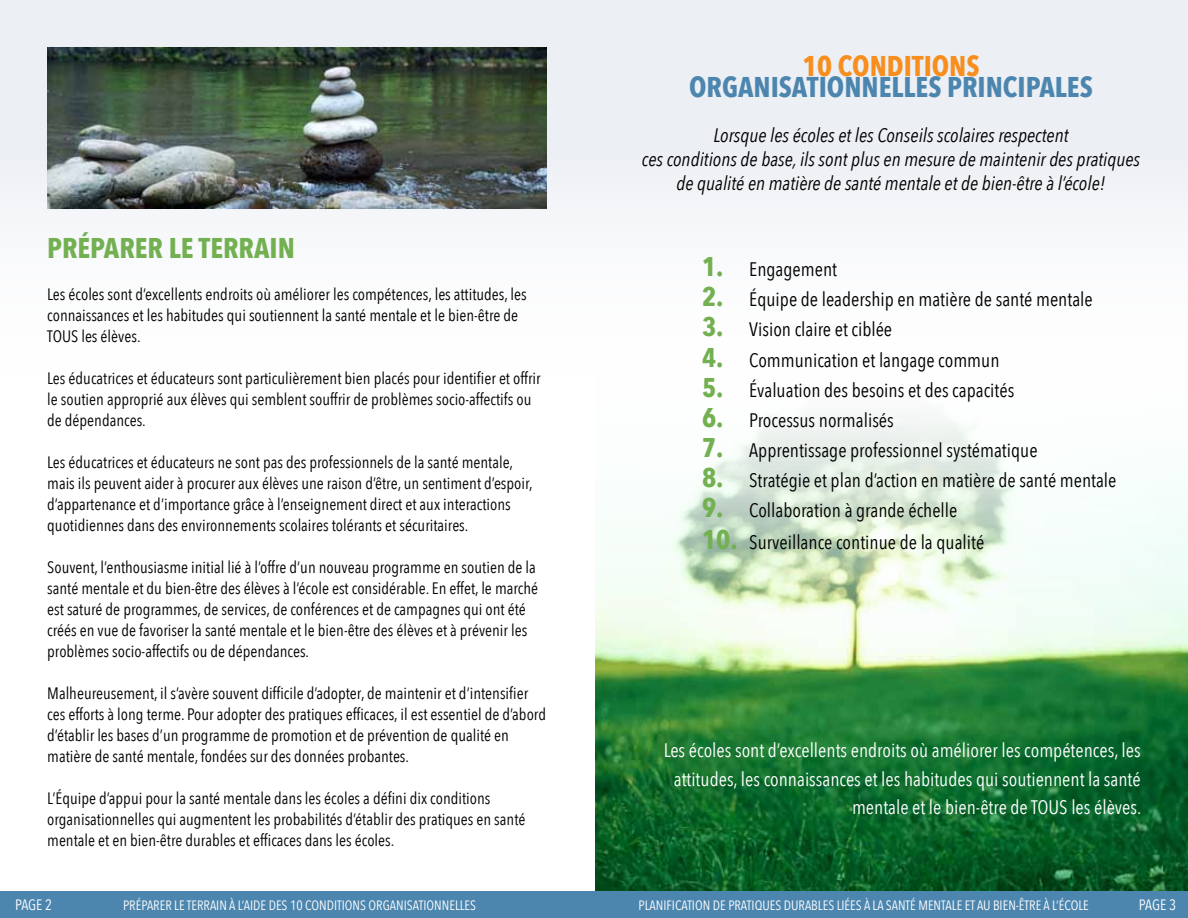
<style>
.page{position:relative;width:1188px;height:918px;background:#fff}
.page>*{position:absolute;margin:0;border:0;box-sizing:border-box;transform-origin:0 0}
.t1{font:700 28.5px "Avenir Next Condensed";color:#4c86af}
.t2{font:700 28.5px "Avenir Next Condensed";color:#73b051}
.t3{font:700 28.5px "Avenir Next Condensed";color:#f78e1e}
.t4{font:19.5px "Avenir Next Condensed";color:#000}
.t5{font:italic 19.5px/24px "Avenir Next Condensed";color:#000;text-align:center}
.t6{font:19.5px/28.5px "Avenir Next Condensed";color:#fff;text-align:right}
.t7{font:16.5px/21px "Avenir Next Condensed";color:#000}
.t8{font:15px "Avenir Next Condensed";letter-spacing:-.005em;color:#fff}
.t9{font:13.5px "Avenir Next Condensed";color:#fff}
.s1{font-weight:700;font-size:27px;color:#73b051}
</style>
<div class="page">
<div style="left:0;top:891px;width:1188px;height:27px;background:#4c86af"></div>
<div style="left:0;top:0;width:1188px;height:390px;background:#f6f7f9"></div>
<img style="left:595px;top:414px;width:593px;height:477px">
<img style="left:47px;top:47px;width:500px;height:161px">
<h1 class="t2" style="left:47px;top:231px;width:249px">PRÉPARER LE TERRAIN</h1>
<p class="t7" style="left:47px;top:283px;width:481px">Les écoles sont d’excellents endroits où améliorer les compétences, les attitudes, les connaissances et les habitudes qui soutiennent la santé mentale et le bien-être de<br>TOUS les élèves.</p>
<p class="t7" style="left:47px;top:367px;width:495px">Les éducatrices et éducateurs sont particulièrement bien placés pour identifier et offrir le soutien approprié aux élèves qui semblent souffrir de problèmes socio-affectifs ou de dépendances.</p>
<p class="t7" style="left:47px;top:451px;width:487px">Les éducatrices et éducateurs ne sont pas des professionnels de la santé mentale, mais ils peuvent aider à procurer aux élèves une raison d’être, un sentiment d’espoir, d’appartenance et d’importance grâce à l’enseignement direct et aux interactions quotidiennes dans des environnements scolaires tolérants et sécuritaires.</p>
<p class="t7" style="left:47px;top:556px;width:492px">Souvent, l’enthousiasme initial lié à l’offre d’un nouveau programme en soutien de la santé mentale et du bien-être des élèves à l’école est considérable. En effet, le marché est saturé de programmes, de services, de conférences et de campagnes qui ont été créés en vue de favoriser la santé mentale et le bien-être des élèves et à prévenir les problèmes socio-affectifs ou de dépendances.</p>
<p class="t7" style="left:47px;top:682px;width:500px">Malheureusement, il s’avère souvent difficile d’adopter, de maintenir et d’intensifier ces efforts à long terme. Pour adopter des pratiques efficaces, il est essentiel de d’abord d’établir les bases d’un programme de promotion et de prévention de qualité en matière de santé mentale, fondées sur des données probantes.</p>
<p class="t7" style="left:47px;top:787px;width:480px">L’Équipe d’appui pour la santé mentale dans les écoles a défini dix conditions organisationnelles qui augmentent les probabilités d’établir des pratiques en santé mentale et en bien-être durables et efficaces dans les écoles.</p>
<h1 class="t3" style="left:802px;top:48px;width:179px">10 CONDITIONS</h1>
<h1 class="t1" style="left:689px;top:69px;width:405px">ORGANISATIONNELLES PRINCIPALES</h1>
<p class="t5" style="left:642px;top:123px;width:500px">Lorsque les écoles et les Conseils scolaires respectent<br>ces conditions de base, ils sont plus en mesure de maintenir des pratiques de qualité en matière de santé mentale et de bien-être à l’école!</p>
<p class="t4" style="left:702px;top:253px;width:137px"><span class="s1">1.</span> Engagement</p>
<p class="t4" style="left:702px;top:283px;width:392px"><span class="s1">2.</span> Équipe de leadership en matière de santé mentale</p>
<p class="t4" style="left:702px;top:313px;width:192px"><span class="s1">3.</span> Vision claire et ciblée</p>
<p class="t4" style="left:702px;top:343px;width:299px"><span class="s1">4.</span> Communication et langage commun</p>
<p class="t4" style="left:702px;top:373px;width:314px"><span class="s1">5.</span> Évaluation des besoins et des capacités</p>
<p class="t4" style="left:702px;top:403px;width:193px"><span class="s1">6.</span> Processus normalisés</p>
<p class="t4" style="left:702px;top:434px;width:337px"><span class="s1">7.</span> Apprentissage professionnel systématique</p>
<p class="t4" style="left:702px;top:464px;width:416px"><span class="s1">8.</span> Stratégie et plan d’action en matière de santé mentale</p>
<p class="t4" style="left:702px;top:494px;width:257px"><span class="s1">9.</span> Collaboration à grande échelle</p>
<p class="t4" style="left:702px;top:526px;width:284px"><span class="s1">10.</span> Surveillance continue de la qualité</p>
<p class="t6" style="left:664px;top:735px;width:479px">Les écoles sont d’excellents endroits où améliorer les compétences, les attitudes, les connaissances et les habitudes qui soutiennent la santé mentale et le bien-être de TOUS les élèves.</p>
<p class="t8" style="left:15px;top:892px;width:39px">PAGE 2</p>
<p class="t9" style="left:123px;top:893px;width:355px">PRÉPARER LE TERRAIN À L’AIDE DES 10 CONDITIONS ORGANISATIONNELLES</p>
<p class="t9" style="left:639px;top:894px;width:452px">PLANIFICATION DE PRATIQUES DURABLES LIÉES À LA SANTÉ MENTALE ET AU BIEN-ÊTRE À L’ÉCOLE</p>
<p class="t8" style="left:1139px;top:892px;width:39px">PAGE 3</p>
</div>
